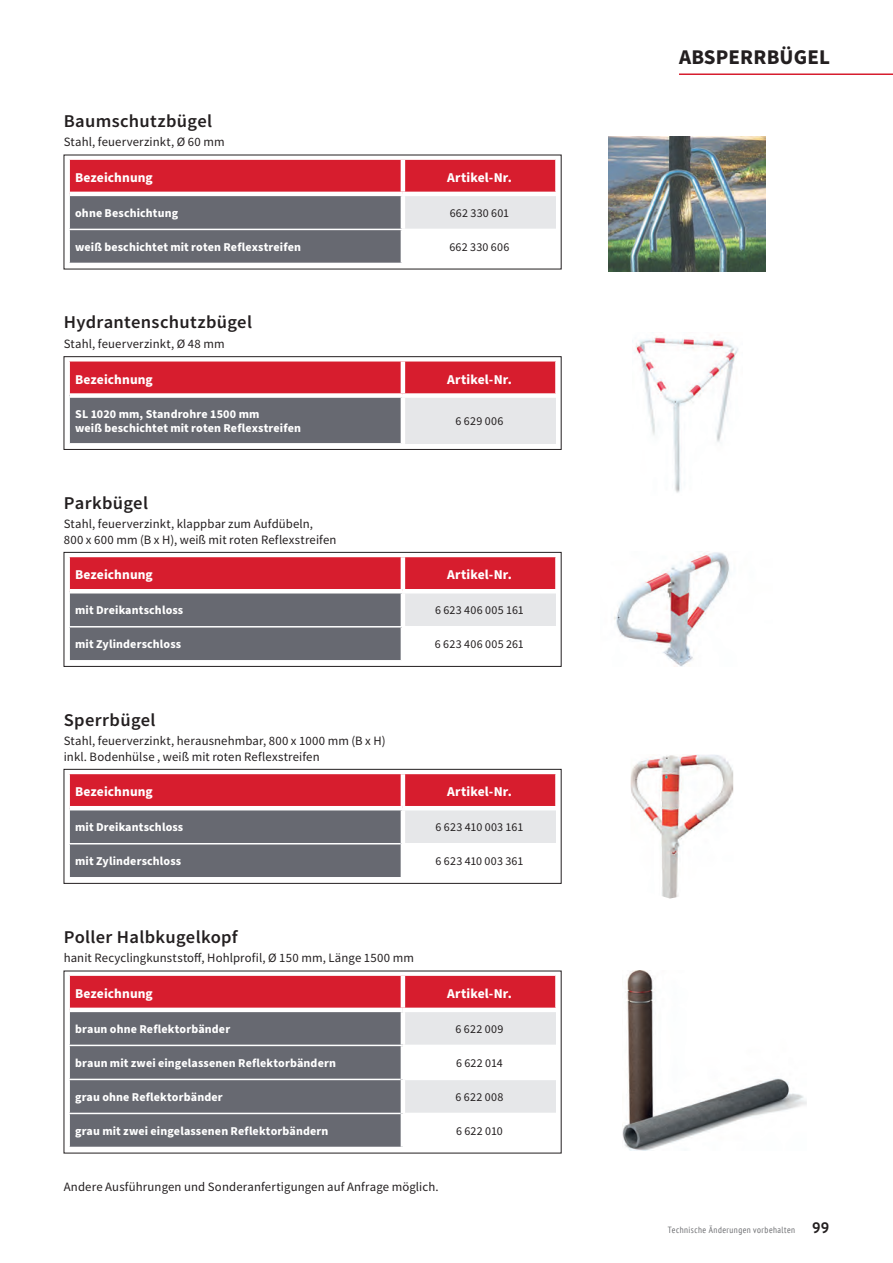
<style>
.page{position:relative;width:893px;height:1263px;background:#fff}
.page>*{position:absolute;margin:0;border:0;box-sizing:border-box;transform-origin:0 0}
.t1{font:700 21px "Source Sans Pro";letter-spacing:.01em;color:#231f20}
.t2{font:600 18px "Source Sans Pro";letter-spacing:.015em;color:#231f20}
.t3{font:700 15px "PT Sans";color:#231f20}
.t4{font:700 13.5px "Source Sans Pro";letter-spacing:.01em;color:#fff}
.t5{font:12.75px/15.3px "Source Sans Pro";letter-spacing:.01em;color:#231f20}
.t6{font:700 12px/14.4px "Source Sans Pro";letter-spacing:.01em;color:#fff}
.t7{font:12px "Source Sans Pro";letter-spacing:.02em;color:#231f20}
.t8{font:9px "PT Sans Narrow";letter-spacing:.05em;color:#6c6d70}
</style>
<div class="page">
<hr style="left:679px;top:73px;width:214px;height:2px;background:#d71d2e">
<svg style="left:70px;top:160px;width:485px;height:103px;background:#964c57"></svg>
<div style="left:403px;top:194px;width:153px;height:35px;background:#e6e7e9"></div>
<div style="left:403px;top:229px;width:153px;height:34px;background:#fff"></div>
<hr style="left:403px;top:192px;width:154px;height:4px;background:#fff">
<hr style="left:70px;top:192px;width:333px;height:4px;background:#fff">
<hr style="left:401px;top:160px;width:4px;height:32px;background:#fff">
<hr style="left:401px;top:196px;width:4px;height:33px;background:#fff">
<hr style="left:401px;top:230px;width:4px;height:33px;background:#fff">
<hr style="left:68px;top:229px;width:335px;height:1px;background:#fff">
<svg style="left:70px;top:557px;width:485px;height:103px;background:#964b57"></svg>
<div style="left:403px;top:591px;width:153px;height:36px;background:#e6e7e9"></div>
<div style="left:403px;top:627px;width:153px;height:34px;background:#fff"></div>
<hr style="left:403px;top:589px;width:154px;height:4px;background:#fff">
<hr style="left:403px;top:626px;width:153px;height:1px;background:#fff">
<hr style="left:70px;top:589px;width:333px;height:4px;background:#fff">
<hr style="left:401px;top:557px;width:4px;height:32px;background:#fff">
<hr style="left:401px;top:593px;width:4px;height:33px;background:#fff">
<hr style="left:401px;top:627px;width:4px;height:33px;background:#fff">
<hr style="left:68px;top:626px;width:335px;height:1px;background:#fff">
<div style="left:64px;top:552px;width:497px;height:115px;border:1px solid #231f20"></div>
<svg style="left:70px;top:774px;width:485px;height:103px;background:#964b57"></svg>
<div style="left:403px;top:808px;width:153px;height:36px;background:#e6e7e9"></div>
<div style="left:403px;top:844px;width:153px;height:34px;background:#fff"></div>
<hr style="left:403px;top:806px;width:154px;height:4px;background:#fff">
<hr style="left:405px;top:843px;width:151px;height:1px;background:#fff">
<hr style="left:68px;top:843px;width:333px;height:1px;background:#fff">
<hr style="left:70px;top:806px;width:333px;height:4px;background:#fff">
<hr style="left:401px;top:774px;width:4px;height:32px;background:#fff">
<hr style="left:401px;top:810px;width:4px;height:34px;background:#fff">
<hr style="left:401px;top:844px;width:4px;height:33px;background:#fff">
<div style="left:64px;top:769px;width:497px;height:114px;border:1px solid #231f20"></div>
<svg style="left:70px;top:976px;width:486px;height:171px;background:#a17e86"></svg>
<hr style="left:403px;top:1008px;width:154px;height:4px;background:#fff">
<hr style="left:555px;top:976px;width:2px;height:32px;background:#fff">
<hr style="left:403px;top:1045px;width:153px;height:1px;background:#fff">
<hr style="left:405px;top:1079px;width:151px;height:1px;background:#fff">
<hr style="left:405px;top:1113px;width:151px;height:1px;background:#fff">
<hr style="left:68px;top:1079px;width:333px;height:1px;background:#fff">
<hr style="left:68px;top:1113px;width:333px;height:1px;background:#fff">
<hr style="left:70px;top:1008px;width:333px;height:4px;background:#fff">
<hr style="left:401px;top:976px;width:4px;height:32px;background:#fff">
<hr style="left:401px;top:1012px;width:4px;height:33px;background:#fff">
<hr style="left:401px;top:1046px;width:4px;height:33px;background:#fff">
<hr style="left:401px;top:1079px;width:4px;height:34px;background:#fff">
<hr style="left:401px;top:1113px;width:4px;height:34px;background:#fff">
<hr style="left:68px;top:1045px;width:335px;height:1px;background:#fff">
<div style="left:70px;top:361px;width:485px;height:32px;background:#d71d2e"></div>
<div style="left:69px;top:396px;width:334px;height:48px;background:#676971"></div>
<div style="left:403px;top:396px;width:153px;height:48px;background:#e6e7e9"></div>
<div style="left:403px;top:393px;width:154px;height:5px;background:#fff"></div>
<hr style="left:68px;top:396px;width:2px;height:47px;background:#fff">
<div style="left:70px;top:393px;width:333px;height:5px;background:#fff"></div>
<hr style="left:401px;top:361px;width:4px;height:32px;background:#fff">
<hr style="left:401px;top:398px;width:4px;height:45px;background:#fff">
<hr style="left:68px;top:443px;width:337px;height:2px;background:#fff">
<div style="left:64px;top:356px;width:497px;height:94px;border:1px solid #231f20"></div>
<img style="left:608px;top:137px;width:157px;height:134px">
<img style="left:614px;top:552px;width:116px;height:114px">
<img style="left:631px;top:755px;width:102px;height:143px">
<img style="left:622px;top:971px;width:185px;height:180px">
<img style="left:632px;top:336px;width:106px;height:157px">
<h2 class="t2" style="left:64px;top:109px;width:150px">Baumschutzbügel</h2>
<p class="t5" style="left:64px;top:134px;width:162px">Stahl, feuerverzinkt, Ø 60 mm</p>
<p class="t4" style="left:75px;top:168px;width:79px">Bezeichnung</p>
<p class="t4" style="left:447px;top:168px;width:66px">Artikel-Nr.</p>
<p class="t6" style="left:75px;top:206px;width:105px">ohne Beschichtung</p>
<p class="t7" style="left:450px;top:205px;width:61px">662 330 601</p>
<p class="t6" style="left:75px;top:240px;width:227px">weiß beschichtet mit roten Reflexstreifen</p>
<p class="t7" style="left:449px;top:239px;width:62px">662 330 606</p>
<h2 class="t2" style="left:64px;top:311px;width:190px">Hydrantenschutzbügel</h2>
<p class="t5" style="left:64px;top:336px;width:162px">Stahl, feuerverzinkt, Ø 48 mm</p>
<p class="t4" style="left:75px;top:370px;width:79px">Bezeichnung</p>
<p class="t4" style="left:447px;top:370px;width:66px">Artikel-Nr.</p>
<p class="t6" style="left:75px;top:407px;width:227px">SL 1020 mm, Standrohre 1500 mm<br>weiß beschichtet mit roten Reflexstreifen</p>
<p class="t7" style="left:456px;top:413px;width:49px">6 629 006</p>
<h2 class="t2" style="left:64px;top:491px;width:86px">Parkbügel</h2>
<p class="t5" style="left:64px;top:516px;width:274px">Stahl, feuerverzinkt, klappbar zum Aufdübeln,<br>800 x 600 mm (B x H), weiß mit roten Reflexstreifen</p>
<p class="t4" style="left:75px;top:566px;width:79px">Bezeichnung</p>
<p class="t4" style="left:447px;top:566px;width:66px">Artikel-Nr.</p>
<p class="t6" style="left:75px;top:603px;width:110px">mit Dreikantschloss</p>
<p class="t7" style="left:435px;top:603px;width:90px">6 623 406 005 161</p>
<p class="t6" style="left:75px;top:637px;width:108px">mit Zylinderschloss</p>
<p class="t7" style="left:435px;top:637px;width:90px">6 623 406 005 261</p>
<h2 class="t2" style="left:64px;top:708px;width:93px">Sperrbügel</h2>
<p class="t5" style="left:64px;top:733px;width:323px">Stahl, feuerverzinkt, herausnehmbar, 800 x 1000 mm (B x H) inkl. Bodenhülse , weiß mit roten Reflexstreifen</p>
<p class="t4" style="left:75px;top:783px;width:79px">Bezeichnung</p>
<p class="t4" style="left:447px;top:783px;width:66px">Artikel-Nr.</p>
<p class="t6" style="left:75px;top:820px;width:110px">mit Dreikantschloss</p>
<p class="t7" style="left:436px;top:820px;width:89px">6 623 410 003 161</p>
<p class="t6" style="left:75px;top:854px;width:108px">mit Zylinderschloss</p>
<p class="t7" style="left:435px;top:854px;width:90px">6 623 410 003 361</p>
<h2 class="t2" style="left:64px;top:925px;width:176px">Poller Halbkugelkopf</h2>
<p class="t5" style="left:64px;top:950px;width:352px">hanit Recyclingkunststoff, Hohlprofil, Ø 150 mm, Länge 1500 mm</p>
<p class="t4" style="left:75px;top:984px;width:79px">Bezeichnung</p>
<p class="t4" style="left:447px;top:984px;width:66px">Artikel-Nr.</p>
<p class="t6" style="left:75px;top:1022px;width:157px">braun ohne Reflektorbänder</p>
<p class="t7" style="left:456px;top:1021px;width:49px">6 622 009</p>
<p class="t6" style="left:75px;top:1056px;width:262px">braun mit zwei eingelassenen Reflektorbändern</p>
<p class="t7" style="left:456px;top:1055px;width:48px">6 622 014</p>
<p class="t6" style="left:75px;top:1090px;width:149px">grau ohne Reflektorbänder</p>
<p class="t7" style="left:456px;top:1089px;width:49px">6 622 008</p>
<p class="t6" style="left:75px;top:1124px;width:255px">grau mit zwei eingelassenen Reflektorbändern</p>
<p class="t7" style="left:456px;top:1123px;width:48px">6 622 010</p>
<p class="t5" style="left:64px;top:1179px;width:376px">Andere Ausführungen und Sonderanfertigungen auf Anfrage möglich.</p>
<h1 class="t1" style="left:679px;top:43px;width:153px">ABSPERRBÜGEL</h1>
<p class="t8" style="left:668px;top:1224px;width:129px">Technische Änderungen vorbehalten</p>
<p class="t3" style="left:812px;top:1218px;width:19px">99</p>
</div>
